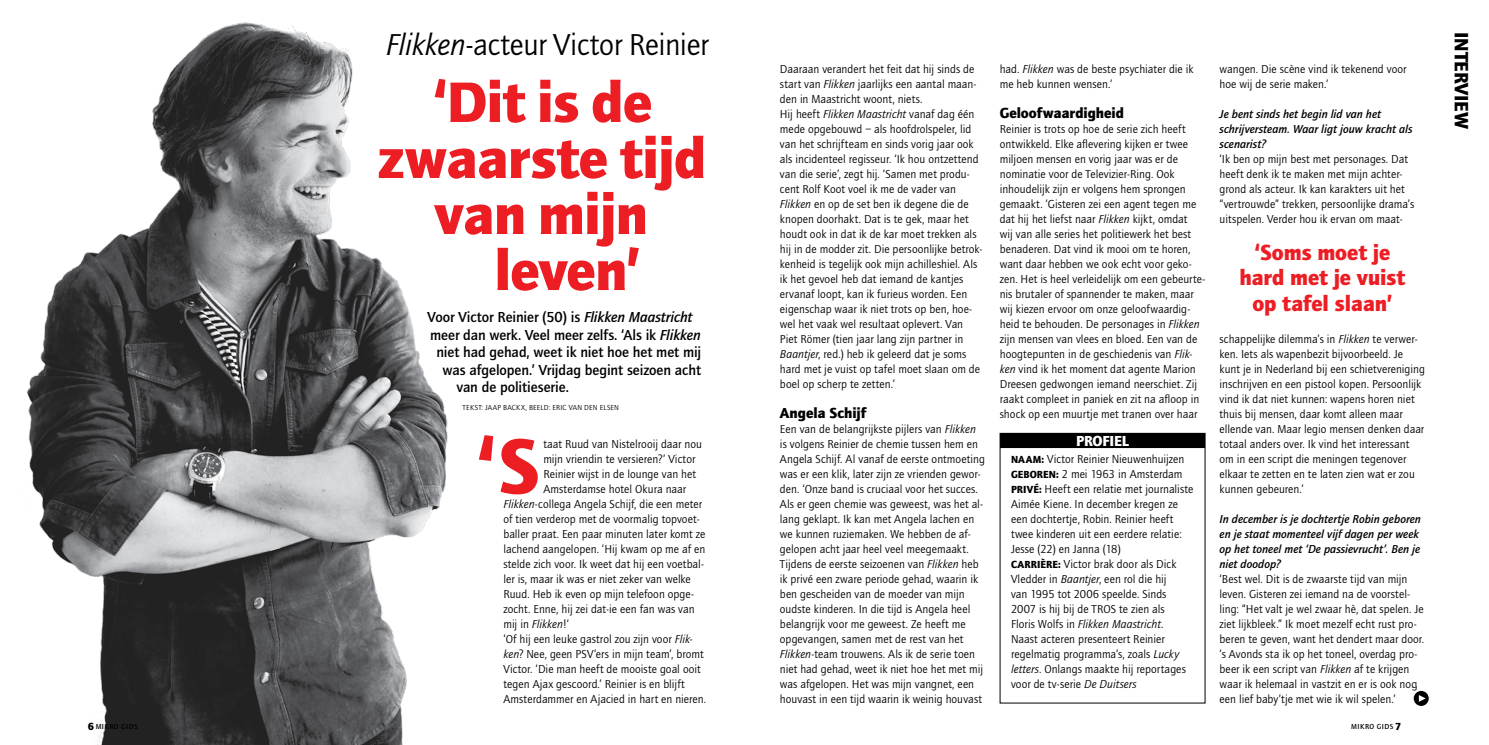
<style>
.page{position:relative;width:1489px;height:745px;background:#fff}
.page>*{position:absolute;margin:0;border:0;box-sizing:border-box;transform-origin:0 0}
.t1{font:900 79.38px "Quay Sans";color:#ed1d24}
.t2{font:900 58.88px "Quay Sans";letter-spacing:-.015em;color:#ed1d24}
.t3{font:31.25px "Quay Sans";letter-spacing:-.01em;color:#000}
.t4{font:900 22.5px/25.2px "Quay Sans";letter-spacing:-.005em;color:#ed1d24;text-align:center}
.t5{font:900 20px "Quay Sans";letter-spacing:-.005em;color:#000}
.t6{font:500 15px "Quay Sans";letter-spacing:-.005em;color:#000}
.t7{font:900 15px "Quay Sans";letter-spacing:-.005em;color:#000}
.t8{font:900 15px "Quay Sans";color:#fff}
.t9{font:11.88px/15px "Quay Sans";letter-spacing:.005em;color:#000}
.t10{font:italic 500 11.88px/15px "Quay Sans";color:#000}
.t11{font:900 10.62px "Quay Sans";color:#000}
.t12{font:500 7.5px "Quay Sans";letter-spacing:.055em;color:#000}
.t13{font:7.5px "Quay Sans";letter-spacing:.16em;color:#000}
.t14{font:7.5px "Quay Sans";letter-spacing:.085em;color:#000}
.s1{font-style:italic}
.s2{font-weight:900;font-size:10.62px}
</style>
<div class="page">
<img style="left:26px;top:22px;width:422px;height:722px">
<div style="left:1000px;top:433px;width:204px;height:15px;background:#000"></div>
<div style="left:999px;top:433px;width:206px;height:270px;border:1px solid #000"></div>
<svg style="left:1413px;top:690px;width:15px;height:15px"></svg>
<svg style="left:1418px;top:694px;width:7px;height:7px"></svg>
<h3 class="t3" style="left:386px;top:28px;width:324px"><span class="s1">Flikken</span>-acteur Victor Reinier</h3>
<h2 class="t2" style="left:433px;top:67px;width:221px">‘Dit is de</h2>
<h2 class="t2" style="left:377px;top:123px;width:330px">zwaarste tijd</h2>
<h2 class="t2" style="left:434px;top:179px;width:215px">van mijn</h2>
<h2 class="t2" style="left:494px;top:235px;width:147px">leven’</h2>
<p class="t6" style="left:427px;top:308px;width:266px">Voor Victor Reinier (50) is <span class="s1">Flikken Maastricht</span></p>
<p class="t6" style="left:430px;top:326px;width:272px">meer dan werk. Veel meer zelfs. ‘Als ik <span class="s1">Flikken</span></p>
<p class="t6" style="left:436px;top:343px;width:266px">niet had gehad, weet ik niet hoe het met mij</p>
<p class="t6" style="left:442px;top:361px;width:260px">was afgelopen.’ Vrijdag begint seizoen acht</p>
<p class="t6" style="left:456px;top:378px;width:114px">van de politieserie.</p>
<p class="t14" style="left:462px;top:403px;width:9px">Tekst</p>
<p class="t14" style="left:481px;top:403px;width:12px">: Jaap</p>
<p class="t13" style="left:503px;top:403px;width:71px">Backx, beeld: Eri c van</p>
<p class="t14" style="left:584px;top:403px;width:6px">den</p>
<p class="t14" style="left:599px;top:403px;width:12px">Elsen</p>
<h1 class="t1" style="left:476px;top:419px;width:65px">‘S</h1>
<p class="t9" style="left:543px;top:436px;width:160px">taat Ruud van Nistelrooij daar nou</p>
<p class="t9" style="left:543px;top:451px;width:154px">mijn vriendin te versieren?’ Victor</p>
<p class="t9" style="left:543px;top:466px;width:154px">Reinier wijst in de lounge van het</p>
<p class="t9" style="left:543px;top:481px;width:144px">Amsterdamse hotel Okura naar</p>
<p class="t9" style="left:503px;top:496px;width:200px"><span class="s1">Flikken</span>-collega Angela Schijf, die een meter</p>
<p class="t9" style="left:503px;top:511px;width:198px">of tien verderop met de voormalig topvoet-</p>
<p class="t9" style="left:503px;top:526px;width:203px">baller praat. Een paar minuten later komt ze</p>
<p class="t9" style="left:503px;top:541px;width:203px">lachend aangelopen. ‘Hij kwam op me af en</p>
<p class="t9" style="left:503px;top:556px;width:202px">stelde zich voor. Ik weet dat hij een voetbal-</p>
<p class="t9" style="left:503px;top:571px;width:189px">ler is, maar ik was er niet zeker van welke</p>
<p class="t9" style="left:503px;top:586px;width:192px">Ruud. Heb ik even op mijn telefoon opge-</p>
<p class="t9" style="left:503px;top:601px;width:193px">zocht. Enne, hij zei dat-ie een fan was van</p>
<p class="t9" style="left:503px;top:616px;width:67px">mij in <span class="s1">Flikken</span>!’</p>
<p class="t9" style="left:503px;top:631px;width:191px">‘Of hij een leuke gastrol zou zijn voor <span class="s1">Flik-</span></p>
<p class="t9" style="left:503px;top:646px;width:202px"><span class="s1">ken</span>? Nee, geen PSV’ers in mijn team’, bromt</p>
<p class="t9" style="left:503px;top:661px;width:199px">Victor. ‘Die man heeft de mooiste goal ooit</p>
<p class="t9" style="left:503px;top:676px;width:183px">tegen Ajax gescoord.’ Reinier is en blijft</p>
<p class="t9" style="left:503px;top:691px;width:204px">Amsterdammer en Ajacied in hart en nieren.</p>
<p class="t9" style="left:780px;top:61px;width:204px">Daaraan verandert het feit dat hij sinds de start van <span class="s1">Flikken</span> jaarlijks een aantal maan&shy;den in Maastricht woont, niets.<br>Hij heeft <span class="s1">Flikken Maastricht</span> vanaf dag één mede opgebouwd – als hoofdrolspeler, lid van het schrijfteam en sinds vorig jaar ook als incidenteel regisseur. ‘Ik hou ontzettend van die serie’, zegt hij. ‘Samen met produ&shy;cent Rolf Koot voel ik me de vader van <span class="s1">Flikken</span> en op de set ben ik degene die de knopen doorhakt. Dat is te gek, maar het houdt ook in dat ik de kar moet trekken als hij in de modder zit. Die persoonlijke betrok&shy;kenheid is tegelijk ook mijn achilleshiel. Als ik het gevoel heb dat iemand de kantjes ervanaf loopt, kan ik furieus worden. Een eigenschap waar ik niet trots op ben, hoe&shy;wel het vaak wel resultaat oplevert. Van Piet Römer (tien jaar lang zijn partner in <span class="s1">Baantjer</span>, red.) heb ik geleerd dat je soms hard met je vuist op tafel moet slaan om de boel op scherp te zetten.’</p>
<p class="t7" style="left:780px;top:404px;width:88px">Angela Schijf</p>
<p class="t9" style="left:780px;top:421px;width:206px">Een van de belangrijkste pijlers van <span class="s1">Flikken </span>is volgens Reinier de chemie tussen hem en Angela Schijf. Al vanaf de eerste ontmoeting was er een klik, later zijn ze vrienden gewor&shy;den. ‘Onze band is cruciaal voor het succes.<br>Als er geen chemie was geweest, was het al&shy;lang geklapt. Ik kan met Angela lachen en we kunnen ruziemaken. We hebben de af&shy;gelopen acht jaar heel veel meegemaakt.<br>Tijdens de eerste seizoenen van <span class="s1">Flikken</span> heb ik privé een zware periode gehad, waarin ik ben gescheiden van de moeder van mijn oudste kinderen. In die tijd is Angela heel belangrijk voor me geweest. Ze heeft me opgevangen, samen met de rest van het <span class="s1">Flikken</span>-team trouwens. Als ik de serie toen niet had gehad, weet ik niet hoe het met mij was afgelopen. Het was mijn vangnet, een houvast in een tijd waarin ik weinig houvast</p>
<p class="t9" style="left:999px;top:61px;width:195px">had. <span class="s1">Flikken</span> was de beste psychiater die ik me heb kunnen wensen.’</p>
<p class="t7" style="left:999px;top:104px;width:126px">Geloofwaardigheid</p>
<p class="t9" style="left:999px;top:121px;width:207px">Reinier is trots op hoe de serie zich heeft ontwikkeld. Elke aflevering kijken er twee miljoen mensen en vorig jaar was er de nominatie voor de Televizier-Ring. Ook inhoudelijk zijn er volgens hem sprongen gemaakt. ‘Gisteren zei een agent tegen me dat hij het liefst naar <span class="s1">Flikken</span> kijkt, omdat<br>wij van alle series het politiewerk het best benaderen. Dat vind ik mooi om te horen, want daar hebben we ook echt voor geko&shy;zen. Het is heel verleidelijk om een gebeurte&shy;nis brutaler of spannender te maken, maar wij kiezen ervoor om onze geloofwaardig&shy;heid te behouden. De personages in <span class="s1">Flikken </span>zijn mensen van vlees en bloed. Een van de hoogtepunten in de geschiedenis van <span class="s1">Flik&shy;ken</span> vind ik het moment dat agente Marion Dreesen gedwongen iemand neerschiet. Zij raakt compleet in paniek en zit na afloop in shock op een muurtje met tranen over haar</p>
<p class="t8" style="left:1075px;top:431px;width:52px">profiel</p>
<p class="t9" style="left:1010px;top:451px;width:175px"><span class="s2">Naam:</span> Victor Reinier Nieuwenhuijzen<br><span class="s2">Geboren:</span> 2 mei 1963 in Amsterdam</p>
<p class="t11" style="left:1010px;top:483px;width:7px">Priv</p>
<p class="t9" style="left:1010px;top:481px;width:184px;text-indent:22px"><span class="s2">é:</span> Heeft een relatie met journaliste Aimée Kiene. In december kregen ze een dochtertje, Robin. Reinier heeft twee kinderen uit een eerdere relatie:<br>Jesse (22) en Janna (18)</p>
<p class="t11" style="left:1010px;top:558px;width:14px">Carri</p>
<p class="t9" style="left:1010px;top:556px;width:176px;text-indent:30px"><span class="s2">ère:</span> Victor brak door als Dick Vledder in <span class="s1">Baantjer</span>, een rol die hij van 1995 tot 2006 speelde. Sinds 2007 is hij bij de TROS te zien als Floris Wolfs in <span class="s1">Flikken Maastricht</span>.<br>Naast acteren presenteert Reinier regelmatig programma’s, zoals <span class="s1">Lucky letters</span>. Onlangs maakte hij reportages voor de tv-serie <span class="s1">De Duitsers</span></p>
<p class="t9" style="left:1219px;top:61px;width:188px">wangen. Die scène vind ik tekenend voor hoe wij de serie maken.’</p>
<p class="t10" style="left:1219px;top:106px;width:194px">Je bent sinds het begin lid van het schrijversteam. Waar ligt jouw kracht als scenarist?</p>
<p class="t9" style="left:1219px;top:151px;width:196px">‘Ik ben op mijn best met personages. Dat heeft denk ik te maken met mijn achter&shy;grond als acteur. Ik kan karakters uit het “vertrouwde” trekken, persoonlijke drama’s uitspelen. Verder hou ik ervan om maat-</p>
<h3 class="t4" style="left:1239px;top:240px;width:167px">‘Soms moet je hard met je vuist op tafel slaan’</h3>
<p class="t9" style="left:1219px;top:331px;width:207px">schappelijke dilemma’s in <span class="s1">Flikken</span> te verwer&shy;ken. Iets als wapenbezit bijvoorbeeld. Je kunt je in Nederland bij een schietvereniging inschrijven en een pistool kopen. Persoonlijk vind ik dat niet kunnen: wapens horen niet thuis bij mensen, daar komt alleen maar ellende van. Maar legio mensen denken daar totaal anders over. Ik vind het interessant om in een script die meningen tegenover elkaar te zetten en te laten zien wat er zou kunnen gebeuren.’</p>
<p class="t10" style="left:1219px;top:511px;width:203px">In december is je dochtertje Robin geboren en je staat momenteel vijf dagen per week op het toneel met ‘De passievrucht’. Ben je niet doodop?</p>
<p class="t9" style="left:1219px;top:571px;width:206px">‘Best wel. Dit is de zwaarste tijd van mijn leven. Gisteren zei iemand na de voorstel&shy;ling: “Het valt je wel zwaar hè, dat spelen. Je ziet lijkbleek.” Ik moet mezelf echt rust pro&shy;beren te geven, want het dendert maar door. ‘s Avonds sta ik op het toneel, overdag pro&shy;beer ik een script van <span class="s1">Flikken</span> af te krijgen waar ik helemaal in vastzit en er is ook nog een lief baby’tje met wie ik wil spelen.’</p>
<p class="t12" style="left:88px;top:721px;width:51px"><span class="s2">6</span> MIKRO GIDS</p>
<p class="t12" style="left:1351px;top:721px;width:51px">MIKRO GIDS <span class="s2">7</span></p>
<h3 class="t5" style="left:1473px;top:32px;width:99px;rotate:90deg">INTERVIEW</h3>
</div>
